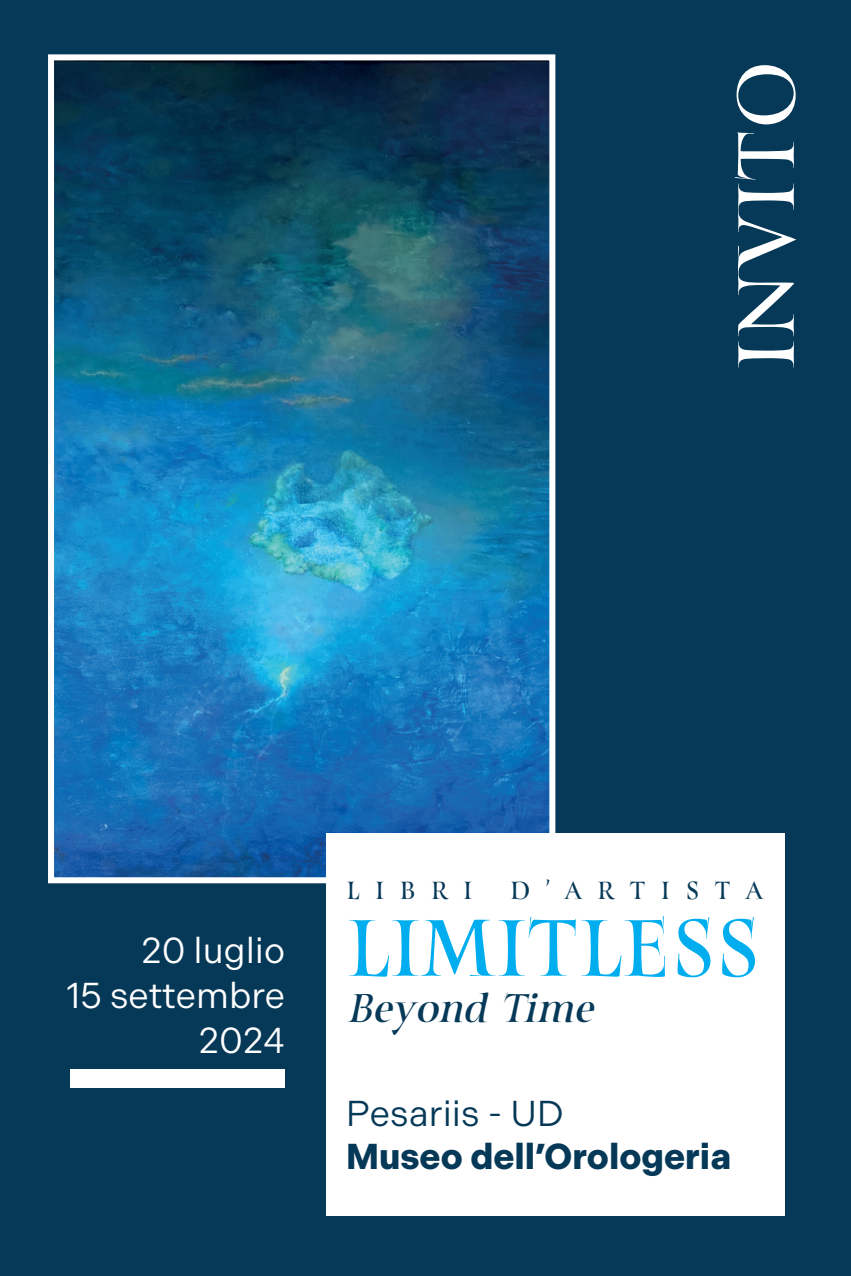
<style>
.page{position:relative;width:851px;height:1276px;background:#fff}
.page>*{position:absolute;margin:0;border:0;box-sizing:border-box;transform-origin:0 0}
.t1{font:87.3px "Turquoise";color:#00aeef}
.t2{font:87.3px "Turquoise";letter-spacing:-.005em;color:#fff}
.t3{font:italic 43.5px "Turquoise";color:#063958}
.t4{font:36px "Indivisible";color:#fff}
.t5{font:700 36px "Indivisible";color:#063958}
.t6{font:36px "Indivisible";color:#063958}
.t7{font:27px "Turquoise";letter-spacing:.555em;color:#063958}
</style>
<div class="page">
<div style="left:0;top:0;width:850px;height:1276px;background:#063958"></div>
<img style="left:48px;top:54px;width:508px;height:830px">
<div style="left:326px;top:833px;width:458px;height:382px;background:#fff"></div>
<div style="left:70px;top:1069px;width:215px;height:19px;background:#fff"></div>
<p class="t2" style="left:717px;top:370px;width:311px;rotate:-90deg">INVITO</p>
<p class="t4" style="left:141px;top:930px;width:145px">20 luglio</p>
<p class="t4" style="left:66px;top:975px;width:220px">15 settembre</p>
<p class="t4" style="left:198px;top:1020px;width:88px">2024</p>
<p class="t7" style="left:346px;top:875px;width:128px">LIBRI</p>
<p class="t7" style="left:510px;top:875px;width:255px">D’ARTISTA</p>
<p class="t1" style="left:346px;top:899px;width:416px">LIMITLESS</p>
<p class="t3" style="left:346px;top:984px;width:260px">Beyond Time</p>
<p class="t6" style="left:346px;top:1093px;width:219px">Pesariis - UD</p>
<p class="t5" style="left:346px;top:1135px;width:386px">Museo dell’Orologeria</p>
</div>
